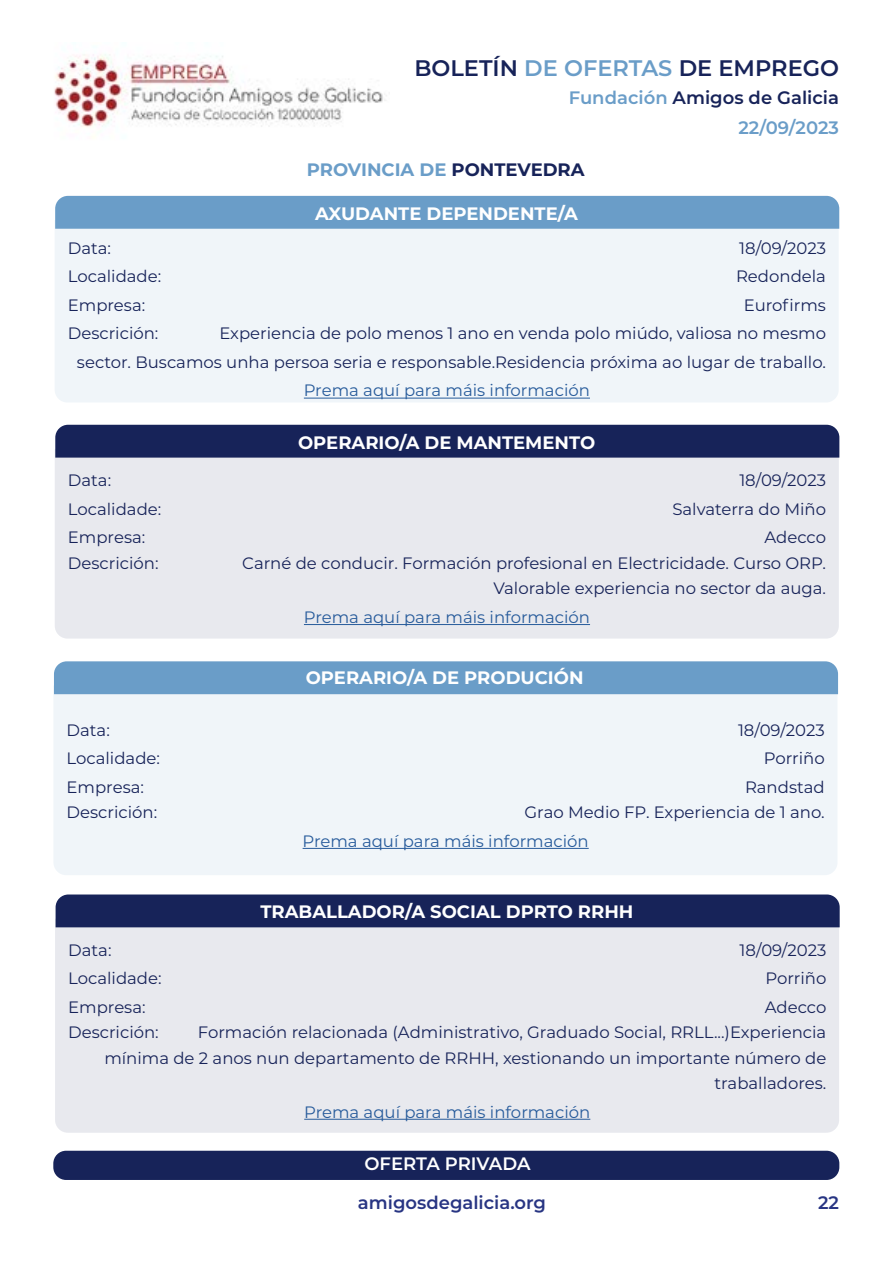
<style>
.page{position:relative;width:893px;height:1263px;background:#fff}
.page>*{position:absolute;margin:0;border:0;box-sizing:border-box;transform-origin:0 0}
.t1{font:600 22.5px "Montserrat";color:#172359}
.t2{font:700 18px "Montserrat";color:#fff}
.t3{font:600 18px "Montserrat";color:#172359}
.t4{font:600 18px "Montserrat";color:#283583}
.t5{font:700 18px "Montserrat";color:#6a9dc8}
.t6{font:600 18px "Montserrat";letter-spacing:-.005em;color:#fff}
.t7{font:600 18px "Montserrat";color:#6a9dc8}
.t8{font:16.5px/25.5px "Montserrat";color:#172359;text-align:right}
.t9{font:16.5px "Montserrat";color:#275b9b}
.s1{color:#6a9dc8}
.s2{color:#172359}
</style>
<div class="page">
<img style="left:54px;top:54px;width:333px;height:83px">
<div style="left:53px;top:1151px;width:786px;height:29px;background:#172359;border-radius:13px"></div>
<div style="left:53px;top:686px;width:784px;height:189px;background:#f0f5f9"></div>
<div style="left:55px;top:458px;width:784px;height:181px;background:#e8e9ee"></div>
<div style="left:54px;top:661px;width:784px;height:33px;background:#6a9dc8"></div>
<div style="left:55px;top:425px;width:784px;height:33px;background:#172359"></div>
<hr style="left:303px;top:848px;width:286px;height:1px;background:#275b9b">
<hr style="left:304px;top:624px;width:286px;height:1px;background:#275b9b">
<div style="left:55px;top:229px;width:784px;height:173px;background:#f0f5f9"></div>
<div style="left:55px;top:196px;width:784px;height:33px;background:#6a9dc8"></div>
<hr style="left:304px;top:398px;width:286px;height:1px;background:#275b9b">
<div style="left:55px;top:919px;width:784px;height:214px;background:#e8e9ee"></div>
<div style="left:56px;top:894px;width:784px;height:33px;background:#172359"></div>
<hr style="left:304px;top:1119px;width:286px;height:1px;background:#275b9b">
<h1 class="t1" style="left:414px;top:52px;width:426px">BOLETÍN <span class="s1">DE OFERTAS</span> DE EMPREGO</h1>
<p class="t3" style="left:569px;top:85px;width:272px"><span class="s1">Fundación</span> Amigos de Galicia</p>
<p class="t5" style="left:307px;top:156px;width:279px">PROVINCIA DE <span class="s2">PONTEVEDRA</span></p>
<p class="t2" style="left:315px;top:200px;width:264px">AXUDANTE DEPENDENTE/A</p>
<p class="t7" style="left:738px;top:115px;width:102px">22/09/2023</p>
<p class="t8" style="left:68px;top:235px;width:45px">Data:</p>
<p class="t8" style="left:739px;top:235px;width:88px">18/09/2023</p>
<p class="t8" style="left:68px;top:263px;width:95px">Localidade:</p>
<p class="t8" style="left:736px;top:263px;width:91px">Redondela</p>
<p class="t8" style="left:68px;top:292px;width:79px">Empresa:</p>
<p class="t8" style="left:744px;top:292px;width:84px">Eurofirms</p>
<p class="t8" style="left:68px;top:320px;width:92px">Descrición:</p>
<p class="t8" style="left:77px;top:319px;width:750px;line-height:28.5px">Experiencia de polo menos 1 ano en venda polo miúdo, valiosa no mesmo<br>sector. Buscamos unha persoa seria e responsable.Residencia próxima ao lugar de traballo.</p>
<p class="t9" style="left:304px;top:379px;width:288px">Prema aquí para máis información</p>
<p class="t2" style="left:298px;top:429px;width:299px">OPERARIO/A DE MANTEMENTO</p>
<p class="t8" style="left:68px;top:467px;width:45px">Data:</p>
<p class="t8" style="left:739px;top:467px;width:88px">18/09/2023</p>
<p class="t8" style="left:68px;top:496px;width:95px">Localidade:</p>
<p class="t8" style="left:672px;top:496px;width:155px">Salvaterra do Miño</p>
<p class="t8" style="left:68px;top:524px;width:79px">Empresa:</p>
<p class="t8" style="left:764px;top:524px;width:63px">Adecco</p>
<p class="t8" style="left:68px;top:550px;width:92px">Descrición:</p>
<p class="t8" style="left:242px;top:550px;width:585px">Carné de conducir. Formación profesional en Electricidade. Curso ORP.<br>Valorable experiencia no sector da auga.</p>
<p class="t9" style="left:304px;top:606px;width:288px">Prema aquí para máis información</p>
<p class="t2" style="left:306px;top:665px;width:279px">OPERARIO/A DE PRODUCIÓN</p>
<p class="t8" style="left:67px;top:716px;width:45px">Data:</p>
<p class="t8" style="left:738px;top:716px;width:88px">18/09/2023</p>
<p class="t8" style="left:67px;top:745px;width:95px">Localidade:</p>
<p class="t8" style="left:764px;top:745px;width:62px">Porriño</p>
<p class="t8" style="left:67px;top:773px;width:79px">Empresa:</p>
<p class="t8" style="left:745px;top:773px;width:81px">Randstad</p>
<p class="t8" style="left:67px;top:799px;width:92px">Descrición:</p>
<p class="t8" style="left:524px;top:799px;width:302px">Grao Medio FP. Experiencia de 1 ano.</p>
<p class="t9" style="left:303px;top:829px;width:288px">Prema aquí para máis información</p>
<p class="t2" style="left:260px;top:899px;width:375px">TRABALLADOR/A SOCIAL DPRTO RRHH</p>
<p class="t8" style="left:68px;top:936px;width:45px">Data:</p>
<p class="t8" style="left:740px;top:936px;width:88px">18/09/2023</p>
<p class="t8" style="left:68px;top:965px;width:95px">Localidade:</p>
<p class="t8" style="left:765px;top:965px;width:62px">Porriño</p>
<p class="t8" style="left:68px;top:993px;width:79px">Empresa:</p>
<p class="t8" style="left:765px;top:993px;width:63px">Adecco</p>
<p class="t8" style="left:68px;top:1019px;width:92px">Descrición:</p>
<p class="t8" style="left:104px;top:1019px;width:723px">Formación relacionada (Administrativo, Graduado Social, RRLL...)Experiencia<br>mínima de 2 anos nun departamento de RRHH, xestionando un importante número de traballadores.</p>
<p class="t9" style="left:304px;top:1100px;width:288px">Prema aquí para máis información</p>
<p class="t6" style="left:364px;top:1151px;width:168px">OFERTA PRIVADA</p>
<p class="t4" style="left:358px;top:1190px;width:190px">amigosdegalicia.org</p>
<p class="t4" style="left:818px;top:1190px;width:22px">22</p>
</div>
